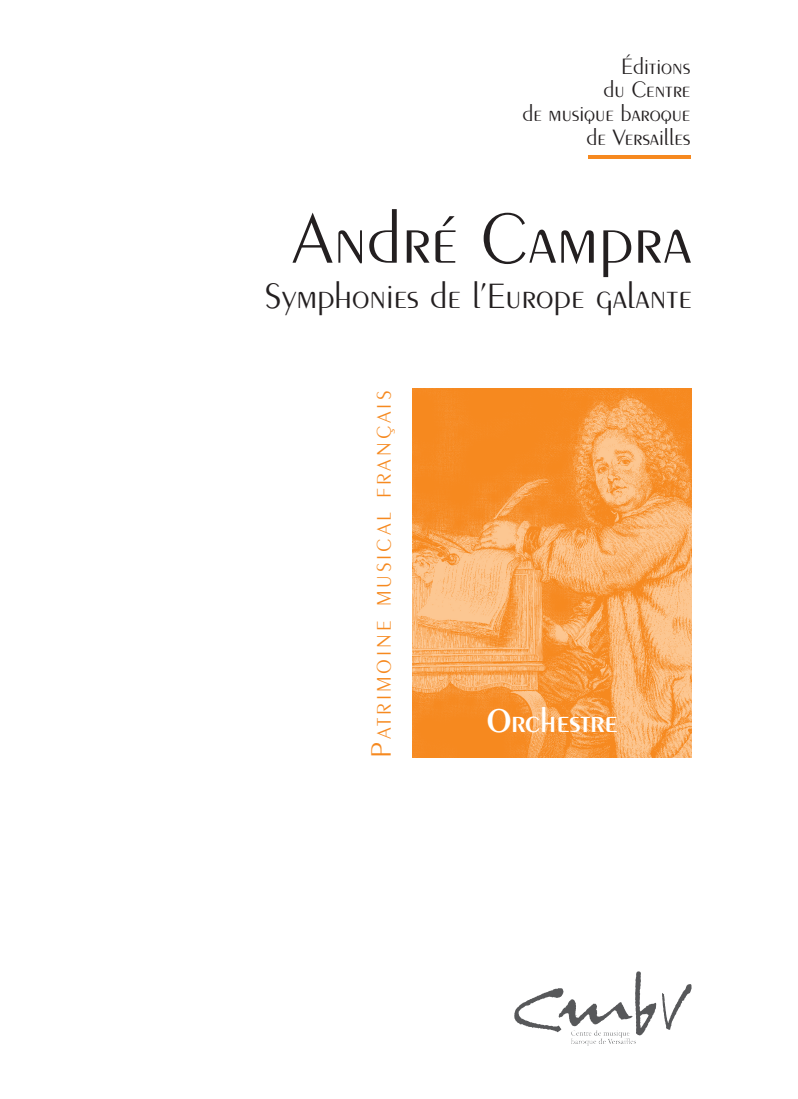
<style>
.page{position:relative;width:798px;height:1099px;background:#fff}
.page>*{position:absolute;margin:0;border:0;box-sizing:border-box;transform-origin:0 0}
.t1{font:300 75px "Peignot";color:#231f20}
.t2{font:300 37.5px "Peignot";color:#231f20}
.t3{font:600 35px "Peignot";color:#fff}
.t4{font:300 23.75px/23.8px "Peignot";color:#231f20;text-align:right}
.t5{font:300 21px "Peignot";letter-spacing:.145em;color:#f6891f}
.s1{font-size:30px}
</style>
<div class="page">
<svg style="left:514px;top:971px;width:177px;height:64px"></svg>
<img style="left:571px;top:1038px;width:64px;height:7px">
<hr style="left:587px;top:155px;width:103px;height:4px;background:#f6891f">
<img style="left:412px;top:389px;width:279px;height:368px">
<p class="t4" style="left:522px;top:56px;width:169px">Éditions<br>du Centre<br>de musique baroque de Versailles</p>
<h1 class="t1" style="left:292px;top:209px;width:401px">André Campra</h1>
<h2 class="t2" style="left:264px;top:281px;width:428px">Symphonies de l’Europe galante</h2>
<p class="t5" style="left:375px;top:758px;width:369px;rotate:-90deg"><span class="s1">P</span>ATRIMOINE MUSICAL FRANÇAIS</p>
<h3 class="t3" style="left:487px;top:707px;width:132px">Orchestre</h3>
</div>
